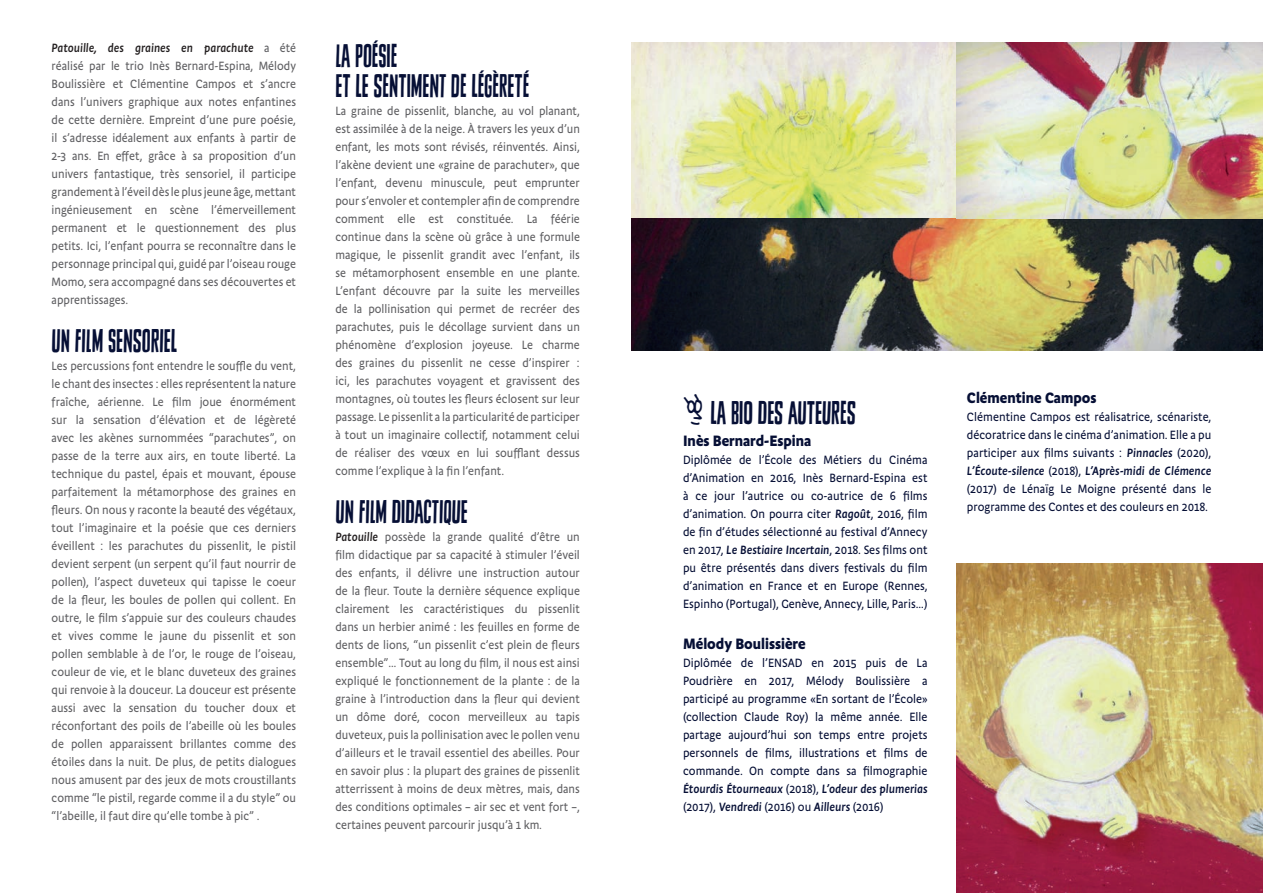
<style>
.page{position:relative;width:1263px;height:893px;background:#fff}
.page>*{position:absolute;margin:0;border:0;box-sizing:border-box;transform-origin:0 0}
.t1{font:30px/30px "Sheldon";color:#060f35;scale:.94 1}
.t2{font:30px "Sheldon";color:#060f35;scale:.95 1}
.t3{font:900 15px "Pastoral";color:#060f35;scale:.95 1}
.t4{font:500 12px/18px "Pastoral";color:#5f5f62;text-align:justify;scale:.94 1}
.t5{font:500 12px/18px "Pastoral";color:#060f35;text-align:justify;scale:.95 1}
.s1{font-weight:600;font-style:italic;color:#231f20}
.s2{font-family:"Populaire";font-size:40.5px}
.s3{font-weight:600;font-style:italic}
</style>
<div class="page">
<img style="left:631px;top:43px;width:632px;height:308px">
<img style="left:957px;top:563px;width:306px;height:330px">
<p class="t4" style="left:52px;top:38px;width:262px"><span class="s1">Patouille, des graines en parachute</span> a été réalisé par le trio Inès Bernard-Espina, Mélody Boulissière et Clémentine Campos et s’ancre dans l’univers graphique aux notes enfantines de cette dernière. Empreint d’une pure poésie, il s’adresse idéalement aux enfants à partir de 2-3 ans. En effet, grâce à sa proposition d’un univers fantastique, très sensoriel, il participe grandement à l’éveil dès le plus jeune âge, mettant ingénieusement en scène l’émerveillement permanent et le questionnement des plus petits. Ici, l’enfant pourra se reconnaître dans le personnage principal qui, guidé par l’oiseau rouge Momo, sera accompagné dans ses découvertes et apprentissages.</p>
<h1 class="t1" style="left:52px;top:326px;width:127px">UN FILM SENSORIEL</h1>
<p class="t4" style="left:52px;top:356px;width:262px">Les percussions font entendre le souffle du vent, le chant des insectes : elles représentent la nature fraîche, aérienne. Le film joue énormément sur la sensation d’élévation et de légèreté avec les akènes surnommées “parachutes”, on passe de la terre aux airs, en toute liberté. La technique du pastel, épais et mouvant, épouse parfaitement la métamorphose des graines en fleurs. On nous y raconte la beauté des végétaux, tout l’imaginaire et la poésie que ces derniers éveillent : les parachutes du pissenlit, le pistil devient serpent (un serpent qu’il faut nourrir de pollen), l’aspect duveteux qui tapisse le coeur de la fleur, les boules de pollen qui collent. En outre, le film s’appuie sur des couleurs chaudes et vives comme le jaune du pissenlit et son pollen semblable à de l’or, le rouge de l’oiseau, couleur de vie, et le blanc duveteux des graines qui renvoie à la douceur. La douceur est présente aussi avec la sensation du toucher doux et réconfortant des poils de l’abeille où les boules de pollen apparaissent brillantes comme des étoiles dans la nuit. De plus, de petits dialogues nous amusent par des jeux de mots croustillants comme “le pistil, regarde comme il a du style” ou “l’abeille, il faut dire qu’elle tombe à pic” .</p>
<h1 class="t1" style="left:335px;top:40px;width:208px">LA POÉSIE<br>ET LE SENTIMENT DE LÉGÈRETÉ</h1>
<p class="t4" style="left:335px;top:101px;width:262px">La graine de pissenlit, blanche, au vol planant, est assimilée à de la neige. À travers les yeux d’un enfant, les mots sont révisés, réinventés. Ainsi, l’akène devient une «graine de parachuter», que l’enfant, devenu minuscule, peut emprunter pour s’envoler et contempler afin de comprendre comment elle est constituée. La féérie continue dans la scène où grâce à une formule magique, le pissenlit grandit avec l’enfant, ils se métamorphosent ensemble en une plante.<br>L’enfant découvre par la suite les merveilles de la pollinisation qui permet de recréer des parachutes, puis le décollage survient dans un phénomène d’explosion joyeuse. Le charme des graines du pissenlit ne cesse d’inspirer : ici, les parachutes voyagent et gravissent des montagnes, où toutes les fleurs éclosent sur leur passage. Le pissenlit a la particularité de participer à tout un imaginaire collectif, notamment celui de réaliser des vœux en lui soufflant dessus comme l’explique à la fin l’enfant.</p>
<h1 class="t1" style="left:335px;top:496px;width:70px">UN FILM DIDACT</h1>
<h1 class="t1" style="left:439px;top:496px;width:23px">IQUE</h1>
<p class="t4" style="left:335px;top:527px;width:262px"><span class="s1">Patouille</span> possède la grande qualité d’être un film didactique par sa capacité à stimuler l’éveil des enfants, il délivre une instruction autour de la fleur. Toute la dernière séquence explique clairement les caractéristiques du pissenlit dans un herbier animé : les feuilles en forme de dents de lions, “un pissenlit c’est plein de fleurs ensemble”… Tout au long du film, il nous est ainsi expliqué le fonctionnement de la plante : de la graine à l’introduction dans la fleur qui devient un dôme doré, cocon merveilleux au tapis duveteux, puis la pollinisation avec le pollen venu d’ailleurs et le travail essentiel des abeilles. Pour en savoir plus : la plupart des graines de pissenlit atterrissent à moins de deux mètres, mais, dans des conditions optimales – air sec et vent fort –, certaines peuvent parcourir jusqu’à 1 km.</p>
<h1 class="t2" style="left:683px;top:395px;width:184px"><span class="s2">Q</span> LA BIO DES AUTEURES</h1>
<p class="t3" style="left:683px;top:432px;width:137px">Inès Bernard-Espina</p>
<p class="t5" style="left:683px;top:451px;width:259px">Diplômée de l’École des Métiers du Cinéma d’Animation en 2016, Inès Bernard-Espina est à ce jour l’autrice ou co-autrice de 6 films d’animation. On pourra citer <span class="s3">Ragoût</span>, 2016, film de fin d’études sélectionné au festival d’Annecy en 2017, <span class="s3">Le Bestiaire Incertain</span>, 2018. Ses films ont pu être présentés dans divers festivals du film d’animation en France et en Europe (Rennes, Espinho (Portugal), Genève, Annecy, Lille, Paris…)</p>
<p class="t3" style="left:683px;top:634px;width:131px">Mélody Boulissière</p>
<p class="t5" style="left:683px;top:653px;width:259px">Diplômée de l’ENSAD en 2015 puis de La Poudrière en 2017, Mélody Boulissière a participé au programme «En sortant de l’École» (collection Claude Roy) la même année. Elle partage aujourd’hui son temps entre projets personnels de films, illustrations et films de commande. On compte dans sa filmographie <span class="s3">Étourdis Étourneaux</span> (2018), <span class="s3">L’odeur des plumerias </span>(2017), <span class="s3">Vendredi</span> (2016) ou <span class="s3">Ailleurs</span> (2016)</p>
<p class="t3" style="left:967px;top:388px;width:138px">Clémentine Campos</p>
<p class="t5" style="left:967px;top:407px;width:259px">Clémentine Campos est réalisatrice, scénariste, décoratrice dans le cinéma d’animation. Elle a pu participer aux films suivants : <span class="s3">Pinnacles</span> (2020), <span class="s3">L’Écoute-silence</span> (2018), <span class="s3">L’Après-midi de Clémence </span>(2017) de Lénaïg Le Moigne présenté dans le programme des Contes et des couleurs en 2018.</p>
</div>
